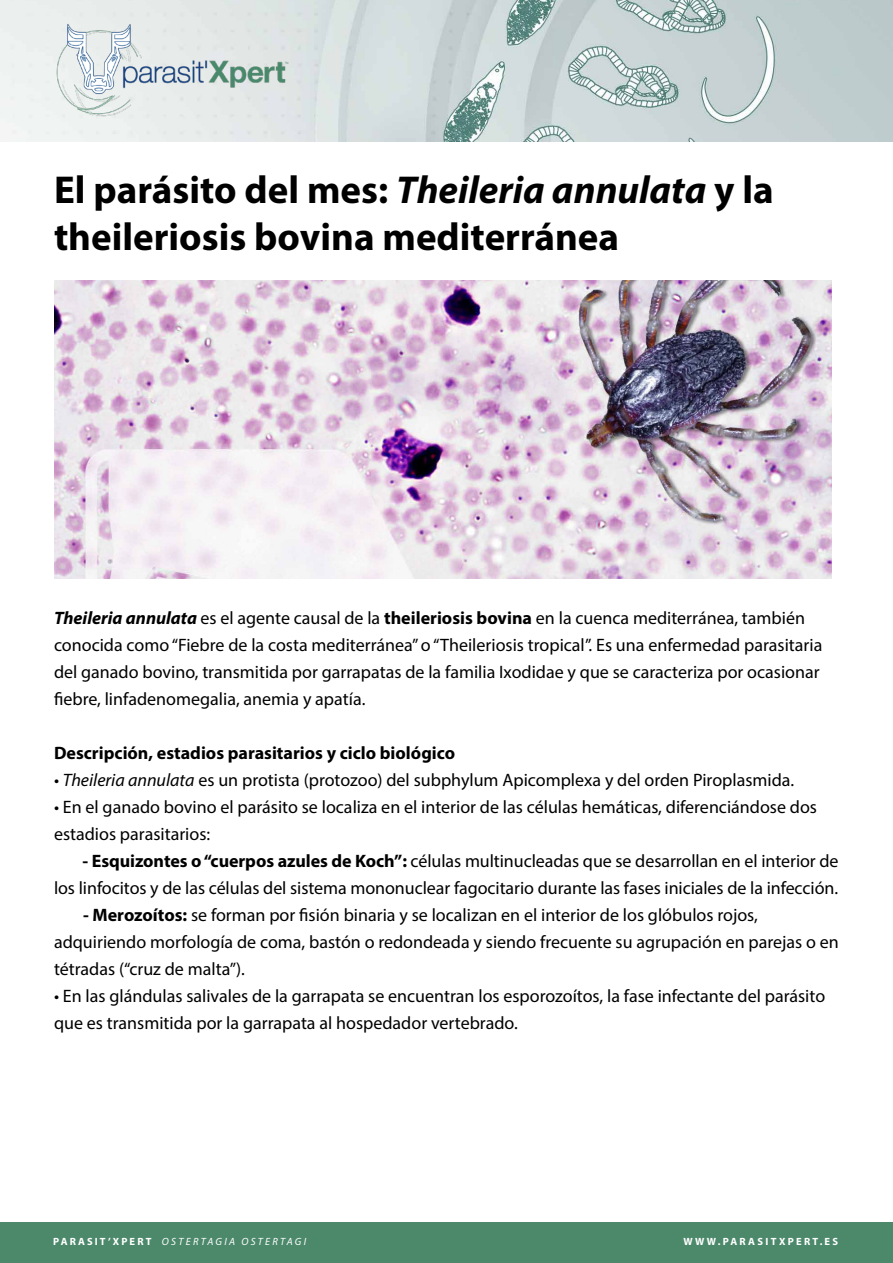
<style>
.page{position:relative;width:893px;height:1263px;background:#fff}
.page>*{position:absolute;margin:0;border:0;box-sizing:border-box;transform-origin:0 0}
.t1{font:700 39px/46.8px "Myriad Pro";color:#000}
.t2{font:18px/27px "Myriad Pro";color:#000}
.t3{font:700 18px "Myriad Pro";color:#000}
.t4{font:italic 10.5px "Myriad Pro";letter-spacing:.22em;color:#fff}
.t5{font:700 10.5px "Myriad Pro";letter-spacing:.22em;color:#fff}
.s1{font-style:italic}
.s2{font-weight:700;font-style:italic}
.s3{font-weight:700}
.s4{font-weight:700;font-style:normal}
</style>
<div class="page">
<img style="left:0;top:0;width:893px;height:141px">
<img style="left:54px;top:22px;width:236px;height:96px">
<div style="left:0;top:1222px;width:893px;height:41px;background:#4c896b"></div>
<img style="left:54px;top:281px;width:778px;height:297px">
<h1 class="t1" style="left:54px;top:165px;width:721px">El parásito del mes: <span class="s1">Theileria annulata</span> y la theileriosis bovina mediterránea</h1>
<p class="t2" style="left:54px;top:604px;width:770px"><span class="s2">Theileria annulata</span> es el agente causal de la <span class="s3">theileriosis bovina</span> en la cuenca mediterránea, también conocida como “Fiebre de la costa mediterránea” o “Theileriosis tropical”. Es una enfermedad parasitaria del ganado bovino, transmitida por garrapatas de la familia Ixodidae y que se caracteriza por ocasionar fiebre, linfadenomegalia, anemia y apatía.</p>
<p class="t3" style="left:54px;top:741px;width:403px">Descripción, estadios parasitarios y ciclo biológico</p>
<p class="t2" style="left:54px;top:766px;width:742px">• <span class="s1">Theileria annulata</span> es un protista (protozoo) del subphylum Apicomplexa y del orden Piroplasmida.</p>
<p class="t2" style="left:54px;top:793px;width:765px">• En el ganado bovino el parásito se localiza en el interior de las células hemáticas, diferenciándose dos estadios parasitarios:</p>
<p class="t2" style="left:54px;top:847px;width:786px;text-align:right"><span class="s3">- Esquizontes o “cuerpos azules de Koch”:</span> células multinucleadas que se desarrollan en el interior de<br>los linfocitos y de las células del sistema mononuclear fagocitario durante las fases iniciales de la infección.</p>
<p class="t2" style="left:54px;top:901px;width:786px;text-indent:29px"><span class="s3">- Merozoítos:</span> se forman por fisión binaria y se localizan en el interior de los glóbulos rojos, adquiriendo morfología de coma, bastón o redondeada y siendo frecuente su agrupación en parejas o en tétradas (“cruz de malta”).</p>
<p class="t2" style="left:54px;top:982px;width:773px">• En las glándulas salivales de la garrapata se encuentran los esporozoítos, la fase infectante del parásito que es transmitida por la garrapata al hospedador vertebrado.</p>
<p class="t4" style="left:53px;top:1235px;width:255px"><span class="s4">PARASIT’XPERT</span> OSTERTAGIA OSTERTAGI</p>
<p class="t5" style="left:683px;top:1235px;width:156px">WWW.PARASITXPERT.ES</p>
</div>
